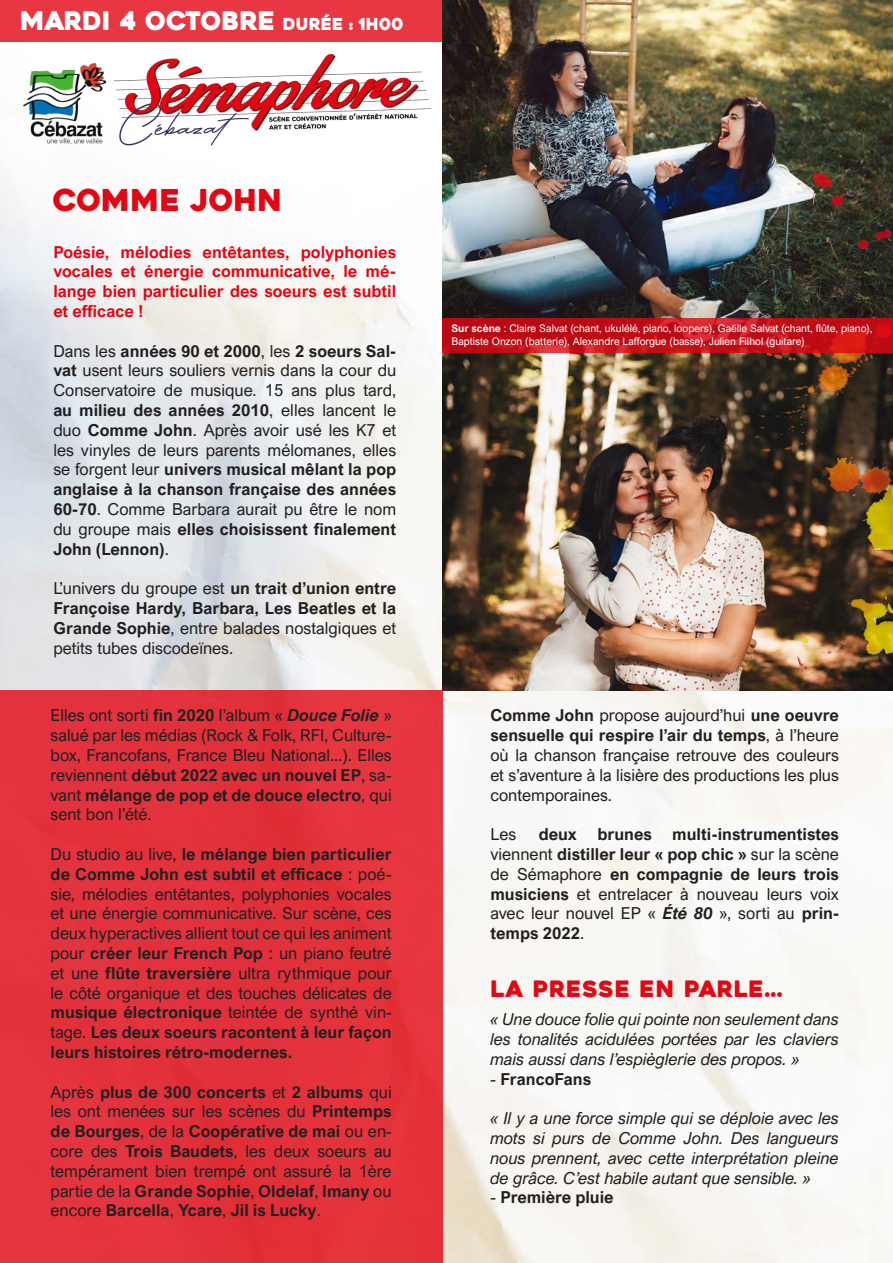
<style>
.page{position:relative;width:893px;height:1263px;background:#fff}
.page>*{position:absolute;margin:0;border:0;box-sizing:border-box;transform-origin:0 0}
.t1{font:30px "Heavitas";color:#e30613}
.t2{font:25.5px "Heavitas";letter-spacing:-.005em;color:#fff}
.t3{font:22.5px "Heavitas";letter-spacing:.04em;color:#e30613}
.t4{font:16.5px/19.8px "Arial Nova";color:#231f20;text-align:justify}
.t5{font:italic 16.5px/19.8px "Arial Nova";color:#231f20;text-align:justify}
.t6{font:700 16.5px/19.8px "Arial Nova";color:#231f20;text-align:justify}
.t7{font:700 16.5px/19.8px "Arial Nova";color:#e30613;text-align:justify}
.t8{font:10.5px/12.6px "Arial Nova";color:#fff}
.s1{font-size:16.5px}
.s2{font-weight:700}
.s3{font-weight:700;font-style:italic}
.s4{font-weight:400}
.s5{font-style:italic}
</style>
<div class="page">
<img style="left:0;top:63px;width:893px;height:1200px">
<div style="left:0;top:0;width:442px;height:42px;background:#e83742"></div>
<img style="left:442px;top:0;width:451px;height:690px">
<img style="left:710px;top:29px;width:183px;height:648px">
<div style="left:0;top:690px;width:442px;height:573px;background:#e3323d"></div>
<img style="left:111px;top:54px;width:324px;height:101px">
<img style="left:24px;top:64px;width:81px;height:80px">
<svg style="left:442px;top:319px;width:451px;height:34px;background:#c31019"></svg>
<p class="t2" style="left:20px;top:5px;width:385px">MARDI 4 OCTOBRE <span class="s1">DURÉE : 1H00</span></p>
<p class="t1" style="left:53px;top:182px;width:231px">COMME JOHN</p>
<p class="t7" style="left:53px;top:242px;width:344px">Poésie, mélodies entêtantes, polyphonies vocales et énergie communicative, le mé&shy;lange bien particulier des soeurs est subtil et efficace !</p>
<p class="t4" style="left:53px;top:341px;width:344px">Dans les <span class="s2">années 90 et 2000</span>, les <span class="s2">2 soeurs Sal&shy;vat</span> usent leurs souliers vernis dans la cour du Conservatoire de musique. 15 ans plus tard, <span class="s2">au milieu des années 2010</span>, elles lancent le duo <span class="s2">Comme John</span>. Après avoir usé les K7 et les vinyles de leurs parents mélomanes, elles se forgent leur <span class="s2">univers musical mêlant la pop anglaise à la chanson française des années 60-70</span>. Comme Barbara aurait pu être le nom du groupe mais <span class="s2">elles choisissent finalement John (Lennon)</span>.</p>
<p class="t4" style="left:53px;top:578px;width:344px">L’univers du groupe est <span class="s2">un trait d’union entre Françoise Hardy, Barbara, Les Beatles et la Grande Sophie</span>, entre balades nostalgiques et petits tubes discodeïnes.</p>
<p class="t4" style="left:51px;top:706px;width:343px">Elles ont sorti <span class="s2">fin 2020</span> l’album « <span class="s3">Douce Folie</span> » salué par les médias (Rock &amp; Folk, RFI, Culture&shy;box, Francofans, France Bleu National...). Elles reviennent <span class="s2">début 2022 avec un nouvel EP</span>, sa&shy;vant <span class="s2">mélange de pop et de douce electro</span>, qui sent bon l’été.</p>
<p class="t4" style="left:51px;top:844px;width:343px">Du studio au live, <span class="s2">le mélange bien particulier de Comme John est subtil et efficace</span> : poé&shy;sie, mélodies entêtantes, polyphonies vocales et une énergie communicative. Sur scène, ces deux hyperactives allient tout ce qui les animent pour <span class="s2">créer leur French Pop</span> : un piano feutré et une <span class="s2">flûte traversière</span> ultra rythmique pour le côté organique et des touches délicates de <span class="s2">musique électronique</span> teintée de synthé vin&shy;tage. <span class="s2">Les deux soeurs racontent à leur façon leurs histoires rétro-modernes.</span></p>
<p class="t4" style="left:51px;top:1082px;width:343px">Après <span class="s2">plus de 300 concerts</span> et <span class="s2">2 albums</span> qui les ont menées sur les scènes du <span class="s2">Printemps de Bourges</span>, de la <span class="s2">Coopérative de mai</span> ou en&shy;core des <span class="s2">Trois Baudets</span>, les deux soeurs au tempérament bien trempé ont assuré la 1ère partie de la <span class="s2">Grande Sophie</span>, <span class="s2">Oldelaf</span>, <span class="s2">Imany</span> ou encore <span class="s2">Barcella</span>, <span class="s2">Ycare</span>, <span class="s2">Jil is Lucky</span>.</p>
<p class="t8" style="left:452px;top:322px;width:422px"><span class="s2">Sur scène</span> : Claire Salvat (chant, ukulélé, piano, loopers), Gaëlle Salvat (chant, flûte, piano),<br>Baptiste Onzon (batterie), Alexandre Lafforgue (basse), Julien Filhol (guitare)</p>
<p class="t4" style="left:490px;top:706px;width:350px"><span class="s2">Comme John</span> propose aujourd’hui <span class="s2">une oeuvre sensuelle qui respire l’air du temps</span>, à l’heure où la chanson française retrouve des couleurs et s’aventure à la lisière des productions les plus contemporaines.</p>
<p class="t4" style="left:490px;top:824px;width:27px">Les</p>
<p class="t6" style="left:490px;top:824px;width:350px;text-indent:48px">deux brunes multi-instrumentistes <span class="s4">viennent</span> distiller leur « pop chic » <span class="s4">sur la scène de Sémaphore</span> en compagnie de leurs trois musiciens <span class="s4">et entrelacer à nouveau leurs voix avec leur nouvel EP «</span> <span class="s5">Été 80</span> <span class="s4">», sorti au</span> prin&shy;temps 2022<span class="s4">.</span></p>
<p class="t3" style="left:490px;top:975px;width:293px">LA PRESSE EN PARLE...</p>
<p class="t5" style="left:490px;top:1009px;width:350px">« Une douce folie qui pointe non seulement dans les tonalités acidulées portées par les claviers mais aussi dans l’espièglerie des propos. »</p>
<p class="t6" style="left:490px;top:1069px;width:102px"><span class="s4">-</span> FrancoFans</p>
<p class="t5" style="left:490px;top:1108px;width:350px">« Il y a une force simple qui se déploie avec les mots si purs de Comme John. Des langueurs nous prennent, avec cette interprétation pleine de grâce. C’est habile autant que sensible. »</p>
<p class="t6" style="left:490px;top:1187px;width:125px"><span class="s4">-</span> Première pluie</p>
</div>
